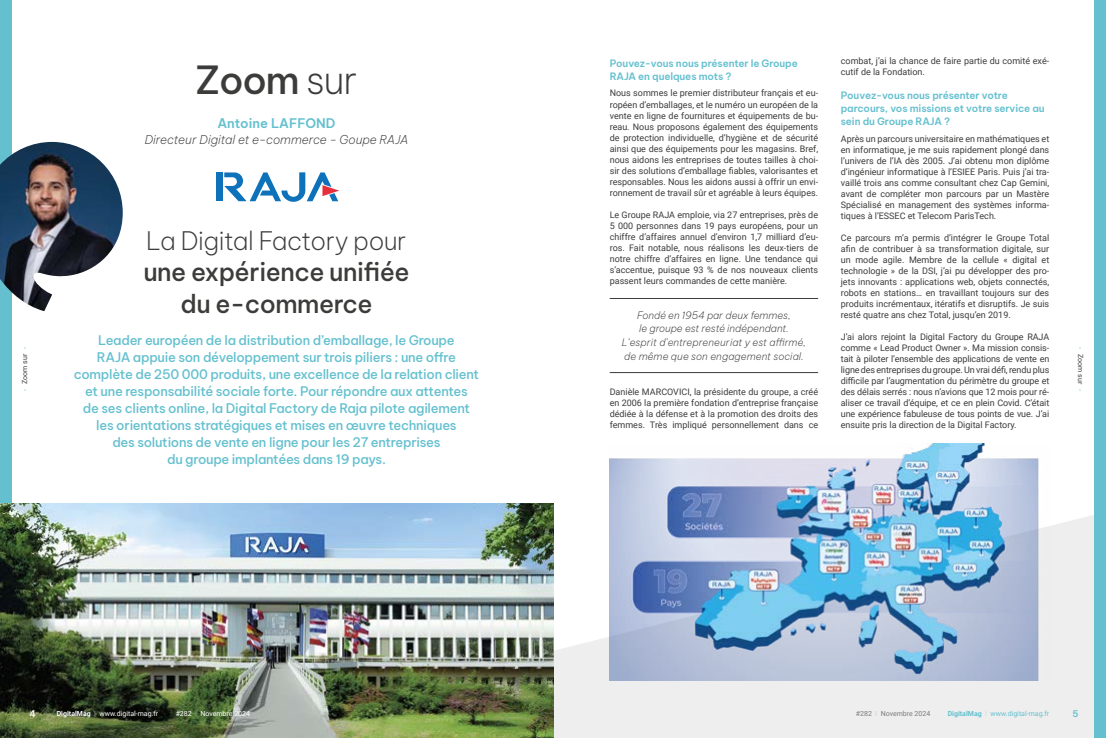
<style>
.page{position:relative;width:1106px;height:738px;background:#fff}
.page>*{position:absolute;margin:0;border:0;box-sizing:border-box;transform-origin:0 0}
.t1{font:500 38px "Be Vietnam Pro";color:#3c3c3b}
.t2{font:500 25px/31px "Be Vietnam Pro";letter-spacing:-.02em;color:#3c3c3b;text-align:center}
.t3{font:200 25px "Be Vietnam Pro";letter-spacing:-.02em;color:#3c3c3b}
.t4{font:500 13px/17px "Be Vietnam Pro";letter-spacing:-.02em;color:#64c0cf;text-align:center}
.t5{font:600 13px "Be Vietnam Pro";color:#64c0cf}
.t6{font:italic 200 12px "Be Vietnam Pro";color:#3c3c3b}
.t7{font:600 10px/13px "Be Vietnam Pro";letter-spacing:-.01em;color:#64c0cf}
.t8{font:italic 200 10px/13.7px "Be Vietnam Pro";letter-spacing:.005em;color:#3c3c3b;text-align:center}
.t9{font:9px/11px "Roboto";color:#3c3c3b;text-align:justify}
.t10{font:600 9px "Be Vietnam Pro";color:#fff}
.t11{font:600 9px "Be Vietnam Pro";color:#64c0cf}
.t12{font:7px "Roboto";color:#fff}
.t13{font:7px "Roboto";color:#64c0cf}
.t14{font:7px "Roboto";color:#3c3c3b}
.t15{font:7px "Roboto";color:#7c7b7b}
.s1{font-size:5.5px;color:#64c0cf}
.s2{font-weight:200}
.s3{font-weight:700}
.s4{font-weight:100}
</style>
<div class="page">
<svg style="left:553px;top:507px;width:541px;height:230px;fill:#eee"></svg>
<div style="left:1094px;top:0;width:12px;height:737px;background:#64c0cf"></div>
<div style="left:0;top:0;width:11px;height:737px;background:#64c0cf"></div>
<hr style="left:609px;top:298px;width:209px;height:1px;background:#3c3c3b">
<hr style="left:609px;top:372px;width:209px;height:1px;background:#3c3c3b">
<img style="left:609px;top:443px;width:440px;height:237px">
<img style="left:0;top:503px;width:553px;height:234px">
<img style="left:0;top:142px;width:123px;height:169px">
<div style="left:216px;top:172px;width:7px;height:29px;background:#0d72b9"></div>
<svg style="left:224px;top:172px;width:115px;height:30px"></svg>
<p class="t14" style="left:20px;top:390px;width:45px;rotate:-90deg"><span class="s1">•</span> Zoom sur <span class="s1">•</span></p>
<h1 class="t1" style="left:195px;top:48px;width:164px">Zoom <span class="s2">sur</span></h1>
<h3 class="t5" style="left:217px;top:112px;width:120px">Antoine LAFFOND</h3>
<h3 class="t6" style="left:145px;top:130px;width:265px">Directeur Digital et e-commerce - Goupe RAJA</h3>
<h2 class="t3" style="left:146px;top:221px;width:262px">La Digital Factory pour</h2>
<h2 class="t2" style="left:143px;top:254px;width:268px">une expérience unifiée du e-commerce</h2>
<p class="t4" style="left:74px;top:330px;width:407px">Leader européen de la distribution d’emballage, le Groupe<br>RAJA appuie son développement sur trois piliers : une offre complète de 250 000 produits, une excellence de la relation client et une responsabilité sociale forte. Pour répondre aux attentes<br>de ses clients online, la Digital Factory de Raja pilote agilement les orientations stratégiques et mises en œuvre techniques<br>des solutions de vente en ligne pour les 27 entreprises<br>du groupe implantées dans 19 pays.</p>
<p class="t7" style="left:609px;top:55px;width:190px">Pouvez-vous nous présenter le Groupe<br>RAJA en quelques mots ?</p>
<p class="t9" style="left:609px;top:87px;width:210px">Nous sommes le premier distributeur français et eu&shy;ropéen d’emballages, et le numéro un européen de la vente en ligne de fournitures et équipements de bu&shy;reau. Nous proposons également des équipements de protection individuelle, d’hygiène et de sécurité ainsi que des équipements pour les magasins. Bref, nous aidons les entreprises de toutes tailles à choi&shy;sir des solutions d’emballage fiables, valorisantes et responsables. Nous les aidons aussi à offrir un envi&shy;ronnement de travail sûr et agréable à leurs équipes.</p>
<p class="t9" style="left:609px;top:208px;width:210px">Le Groupe RAJA emploie, via 27 entreprises, près de 5 000 personnes dans 19 pays européens, pour un chiffre d’affaires annuel d’environ 1,7 milliard d’eu&shy;ros. Fait notable, nous réalisons les deux-tiers de notre chiffre d’affaires en ligne. Une tendance qui s’accentue, puisque 93 % de nos nouveaux clients passent leurs commandes de cette manière.</p>
<p class="t8" style="left:622px;top:307px;width:185px">Fondé en 1954 par deux femmes,<br>le groupe est resté indépendant.<br>L’esprit d’entrepreneuriat y est affirmé, de même que son engagement social.</p>
<p class="t9" style="left:609px;top:385px;width:210px">Danièle MARCOVICI, la présidente du groupe, a créé en 2006 la première fondation d’entreprise française dédiée à la défense et à la promotion des droits des femmes. Très impliqué personnellement dans ce</p>
<p class="t9" style="left:840px;top:54px;width:210px">combat, j’ai la chance de faire partie du comité exé&shy;cutif de la Fondation.</p>
<p class="t7" style="left:840px;top:88px;width:205px">Pouvez-vous nous présenter votre parcours, vos missions et votre service au sein du Groupe RAJA ?</p>
<p class="t9" style="left:840px;top:132px;width:210px">Après un parcours universitaire en mathématiques et en informatique, je me suis rapidement plongé dans l’univers de l’IA dès 2005. J’ai obtenu mon diplôme d’ingénieur informatique à l’ESIEE Paris. Puis j’ai tra&shy;vaillé trois ans comme consultant chez Cap Gemini, avant de compléter mon parcours par un Mastère Spécialisé en management des systèmes informa&shy;tiques à l’ESSEC et Telecom ParisTech.</p>
<p class="t9" style="left:840px;top:231px;width:210px">Ce parcours m’a permis d’intégrer le Groupe Total afin de contribuer à sa transformation digitale, sur un mode agile. Membre de la cellule « digital et technologie » de la DSI, j’ai pu développer des pro&shy;jets innovants : applications web, objets connectés, robots en stations… en travaillant toujours sur des produits incrémentaux, itératifs et disruptifs. Je suis resté quatre ans chez Total, jusqu’en 2019.</p>
<p class="t9" style="left:840px;top:330px;width:210px">J’ai alors rejoint la Digital Factory du Groupe RAJA comme « Lead Product Owner ». Ma mission consis&shy;tait à piloter l’ensemble des applications de vente en ligne des entreprises du groupe. Un vrai défi, rendu plus difficile par l’augmentation du périmètre du groupe et des délais serrés : nous n’avions que 12 mois pour ré&shy;aliser ce travail d’équipe, et ce en plein Covid. C’était une expérience fabuleuse de tous points de vue. J’ai ensuite pris la direction de la Digital Factory.</p>
<p class="t14" style="left:1085px;top:347px;width:45px;rotate:90deg"><span class="s1">•</span> Zoom sur <span class="s1">•</span></p>
<p class="t10" style="left:29px;top:705px;width:8px">4</p>
<p class="t12" style="left:57px;top:707px;width:103px"><span class="s3">DigitalMag</span> <span class="s4">I</span> www.digital-mag.fr</p>
<p class="t12" style="left:176px;top:707px;width:76px">#282 <span class="s4">I</span> Novembre 2024</p>
<p class="t15" style="left:856px;top:707px;width:76px">#282 <span class="s4">I</span> Novembre 2024</p>
<p class="t13" style="left:947px;top:707px;width:103px"><span class="s3">DigitalMag</span> <span class="s4">I</span> www.digital-mag.fr</p>
<p class="t11" style="left:1072px;top:705px;width:8px">5</p>
</div>
